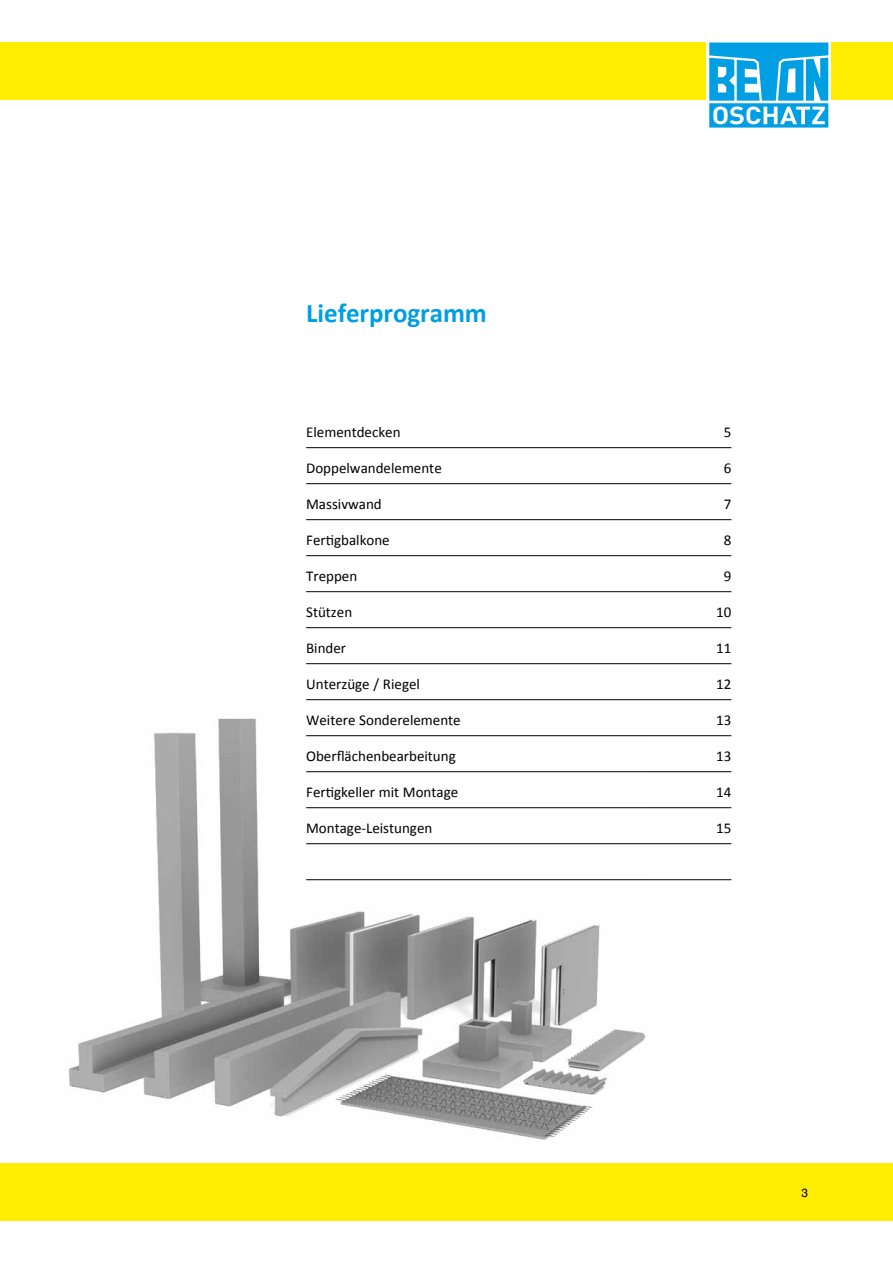
<style>
.page{position:relative;width:893px;height:1263px;background:#fff}
.page>*{position:absolute;margin:0;border:0;box-sizing:border-box;transform-origin:0 0}
.t1{font:700 27px "Calibri";letter-spacing:-.005em;color:#009ee3}
.t2{font:15px "Calibri";color:#000}
.t3{font:12px "Swiss 721 BT";color:#000}
</style>
<div class="page">
<div style="left:0;top:1162px;width:893px;height:58px;background:#ffed00"></div>
<div style="left:0;top:43px;width:706px;height:57px;background:#ffed00"></div>
<div style="left:832px;top:43px;width:61px;height:57px;background:#ffed00"></div>
<svg style="left:709px;top:43px;width:119px;height:85px"></svg>
<img style="left:68px;top:718px;width:583px;height:422px">
<hr style="left:306px;top:447px;width:425px;height:1px;background:#000">
<hr style="left:306px;top:483px;width:425px;height:1px;background:#000">
<hr style="left:306px;top:519px;width:425px;height:1px;background:#000">
<hr style="left:306px;top:555px;width:425px;height:1px;background:#000">
<hr style="left:306px;top:591px;width:425px;height:1px;background:#000">
<hr style="left:306px;top:627px;width:425px;height:1px;background:#000">
<hr style="left:306px;top:663px;width:425px;height:1px;background:#000">
<hr style="left:306px;top:699px;width:425px;height:1px;background:#000">
<hr style="left:306px;top:735px;width:425px;height:1px;background:#000">
<hr style="left:306px;top:771px;width:425px;height:1px;background:#000">
<hr style="left:306px;top:807px;width:425px;height:1px;background:#000">
<hr style="left:306px;top:843px;width:425px;height:1px;background:#000">
<hr style="left:306px;top:879px;width:425px;height:1px;background:#000">
<h1 class="t1" style="left:306px;top:296px;width:182px">Lieferprogramm</h1>
<p class="t2" style="left:306px;top:422px;width:96px">Elementdecken</p>
<p class="t2" style="left:724px;top:422px;width:9px">5</p>
<p class="t2" style="left:306px;top:458px;width:137px">Doppelwandelemente</p>
<p class="t2" style="left:724px;top:458px;width:9px">6</p>
<p class="t2" style="left:306px;top:494px;width:77px">Massivwand</p>
<p class="t2" style="left:724px;top:494px;width:9px">7</p>
<p class="t2" style="left:306px;top:530px;width:85px">Fertigbalkone</p>
<p class="t2" style="left:724px;top:530px;width:9px">8</p>
<p class="t2" style="left:306px;top:566px;width:53px">Treppen</p>
<p class="t2" style="left:724px;top:566px;width:9px">9</p>
<p class="t2" style="left:306px;top:602px;width:48px">Stützen</p>
<p class="t2" style="left:716px;top:602px;width:17px">10</p>
<p class="t2" style="left:306px;top:638px;width:42px">Binder</p>
<p class="t2" style="left:716px;top:638px;width:17px">11</p>
<p class="t2" style="left:306px;top:674px;width:115px">Unterzüge / Riegel</p>
<p class="t2" style="left:716px;top:674px;width:17px">12</p>
<p class="t2" style="left:306px;top:710px;width:156px">Weitere Sonderelemente</p>
<p class="t2" style="left:716px;top:710px;width:17px">13</p>
<p class="t2" style="left:306px;top:746px;width:151px">Oberflächenbearbeitung</p>
<p class="t2" style="left:716px;top:746px;width:17px">13</p>
<p class="t2" style="left:306px;top:782px;width:154px">Fertigkeller mit Montage</p>
<p class="t2" style="left:716px;top:782px;width:17px">14</p>
<p class="t2" style="left:306px;top:818px;width:128px">Montage-Leistungen</p>
<p class="t2" style="left:716px;top:818px;width:17px">15</p>
<p class="t3" style="left:801px;top:1185px;width:8px">3</p>
</div>
